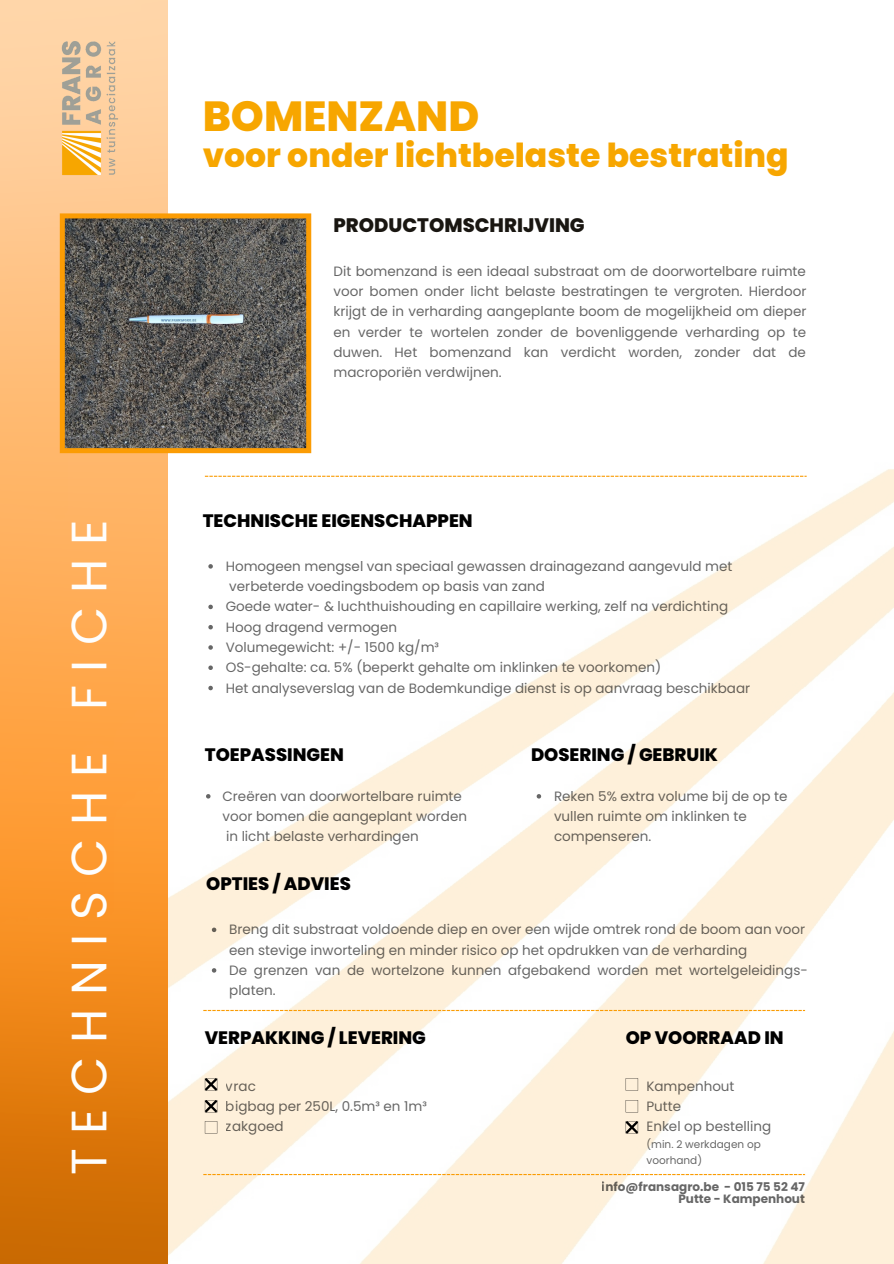
<style>
.page{position:relative;width:894px;height:1264px;background:#fff}
.page>*{position:absolute;margin:0;border:0;box-sizing:border-box;transform-origin:0 0}
.t1{font:49.5px "Poppins";letter-spacing:.28em;color:#fefefd}
.t2{font:800 42px "Poppins";color:#f7a600}
.t3{font:800 33px "Poppins";color:#f7a600}
.t4{font:800 19.5px "Poppins";color:#191611}
.t5{font:800 18px "Poppins";color:#000}
.t6{font:13.5px/20.2px "Poppins";color:#000}
.t7{font:700 12px/12px "Poppins";color:#000;text-align:right}
.t8{font:10.5px/15.8px "Poppins";color:#000}
</style>
<div class="page">
<img style="left:168px;top:213px;width:725px;height:1050px">
<img style="left:0;top:0;width:168px;height:1263px">
<svg style="left:60px;top:213px;width:251px;height:240px;background:#685f51"></svg>
<svg style="left:205px;top:475px;width:601px;height:2px"></svg>
<img style="left:60px;top:30px;width:68px;height:145px">
<svg style="left:203px;top:1173px;width:601px;height:2px"></svg>
<svg style="left:205px;top:1078px;width:12px;height:12px"></svg>
<svg style="left:205px;top:1099px;width:12px;height:13px"></svg>
<svg style="left:205px;top:1121px;width:12px;height:12px"></svg>
<svg style="left:625px;top:1078px;width:13px;height:12px"></svg>
<svg style="left:625px;top:1099px;width:13px;height:13px"></svg>
<svg style="left:203px;top:1009px;width:601px;height:2px"></svg>
<svg style="left:625px;top:1121px;width:13px;height:12px"></svg>
<svg style="left:208px;top:564px;width:5px;height:4px"></svg>
<svg style="left:208px;top:604px;width:5px;height:5px"></svg>
<svg style="left:208px;top:625px;width:5px;height:4px"></svg>
<svg style="left:208px;top:645px;width:5px;height:4px"></svg>
<svg style="left:208px;top:665px;width:5px;height:5px"></svg>
<svg style="left:208px;top:685px;width:5px;height:5px"></svg>
<svg style="left:536px;top:794px;width:5px;height:4px"></svg>
<svg style="left:206px;top:794px;width:4px;height:4px"></svg>
<svg style="left:212px;top:927px;width:4px;height:5px"></svg>
<svg style="left:212px;top:968px;width:4px;height:4px"></svg>
<h1 class="t1" style="left:54px;top:1175px;width:657px;rotate:-90deg">TECHNISCHE FICHE</h1>
<h2 class="t2" style="left:203px;top:87px;width:278px">BOMENZAND</h2>
<h3 class="t3" style="left:203px;top:133px;width:587px">voor onder lichtbelaste bestrating</h3>
<h3 class="t4" style="left:333px;top:211px;width:253px">PRODUCTOMSCHRIJVING</h3>
<p class="t6" style="left:333px;top:261px;width:474px;text-align:justify">Dit bomenzand is een ideaal substraat om de doorwortelbare ruimte voor bomen onder licht belaste bestratingen te vergroten. Hierdoor krijgt de in verharding aangeplante boom de mogelijkheid om dieper en verder te wortelen zonder de bovenliggende verharding op te duwen. Het bomenzand kan verdicht worden, zonder dat de macroporiën verdwijnen.</p>
<h3 class="t5" style="left:203px;top:507px;width:271px">TECHNISCHE EIGENSCHAPPEN</h3>
<p class="t6" style="left:226px;top:556px;width:526px">Homogeen mengsel van speciaal gewassen drainagezand aangevuld met verbeterde voedingsbodem op basis van zand<br>Goede water- &amp; luchthuishouding en capillaire werking, zelf na verdichting Hoog dragend vermogen<br>Volumegewicht: +/- 1500 kg/m³<br>OS-gehalte: ca. 5% (beperkt gehalte om inklinken te voorkomen)<br>Het analyseverslag van de Bodemkundige dienst is op aanvraag beschikbaar</p>
<h3 class="t5" style="left:205px;top:742px;width:140px">TOEPASSINGEN</h3>
<p class="t6" style="left:222px;top:786px;width:246px">Creëren van doorwortelbare ruimte voor bomen die aangeplant worden in licht belaste verhardingen</p>
<h3 class="t5" style="left:531px;top:742px;width:188px">DOSERING / GEBRUIK</h3>
<p class="t6" style="left:554px;top:786px;width:235px">Reken 5% extra volume bij de op te vullen ruimte om inklinken te compenseren.</p>
<h3 class="t5" style="left:206px;top:871px;width:146px">OPTIES / ADVIES</h3>
<p class="t6" style="left:229px;top:919px;width:580px">Breng dit substraat voldoende diep en over een wijde omtrek rond de boom aan voor een stevige inworteling en minder risico op het opdrukken van de verharding<br>De grenzen van de wortelzone kunnen afgebakend worden met wortelgeleidings&shy;platen.</p>
<h3 class="t5" style="left:205px;top:1025px;width:222px">VERPAKKING / LEVERING</h3>
<p class="t6" style="left:226px;top:1075px;width:202px">vrac<br>bigbag per 250L, 0.5m³ en 1m³ zakgoed</p>
<h3 class="t5" style="left:625px;top:1025px;width:159px">OP VOORRAAD IN</h3>
<p class="t6" style="left:646px;top:1076px;width:126px">Kampenhout<br>Putte<br>Enkel op bestelling</p>
<p class="t8" style="left:646px;top:1136px;width:116px">(min. 2 werkdagen op voorhand)</p>
<p class="t7" style="left:601px;top:1180px;width:204px">info@fransagro.be - 015 75 52 47<br>Putte - Kampenhout</p>
</div>
